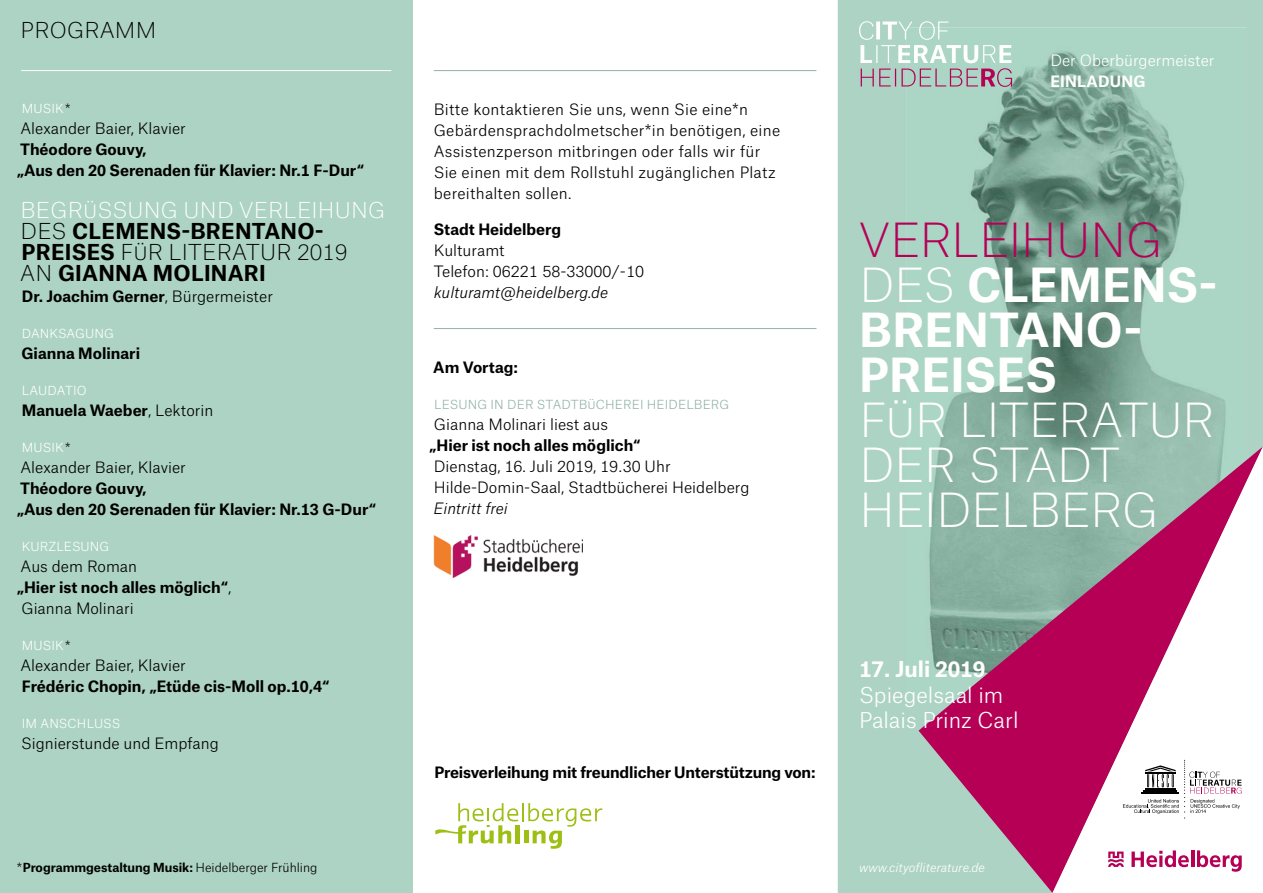
<style>
.page{position:relative;width:1263px;height:893px;background:#fff}
.page>*{position:absolute;margin:0;border:0;box-sizing:border-box;transform-origin:0 0}
.t1{font:700 45px/45px "Atlas Grotesk";color:#fff}
.t2{font:100 45px/45px "Atlas Grotesk";letter-spacing:-.02em;color:#fff}
.t3{font:700 21px/21px "Atlas Grotesk";letter-spacing:.01em;color:#000}
.t4{font:300 21px/25.5px "Atlas Grotesk";color:#fff}
.t5{font:700 21px "Atlas Grotesk";color:#fff}
.t6{font:100 21px "Atlas Grotesk";letter-spacing:.01em;color:#000}
.t7{font:700 15px/21px "Atlas Grotesk";letter-spacing:-.005em;color:#000}
.t8{font:300 15px/21px "Atlas Grotesk";color:#000}
.t9{font:300 15px/21px "Atlas Grotesk";letter-spacing:.02em;color:#000}
.t10{font:italic 300 15px "Atlas Grotesk";color:#000}
.t11{font:300 15px "Atlas Grotesk";color:#fff}
.t12{font:700 15px "Atlas Grotesk";letter-spacing:.01em;color:#fff}
.t13{font:300 12px "Atlas Grotesk";letter-spacing:.01em;color:#fff}
.t14{font:700 12px "Atlas Grotesk";letter-spacing:-.005em;color:#000}
.t15{font:300 12px "Atlas Grotesk";letter-spacing:.01em;color:#93b3a7}
.t16{font:italic 300 12px "Atlas Grotesk";color:#fff}
.s1{color:#000}
.s2{font-weight:100;color:#fff}
.s3{font-weight:100}
.s4{font-weight:300}
.s5{font-weight:100;color:#b50056}
</style>
<div class="page">
<div style="left:838px;top:0;width:425px;height:893px;background:#add3c5"></div>
<img style="left:907px;top:28px;width:340px;height:669px">
<div style="left:0;top:0;width:412px;height:893px;background:#add3c5"></div>
<svg style="left:859px;top:21px;width:153px;height:66px;background:#b8ccc6"></svg>
<svg style="left:918px;top:446px;width:128px;height:447px;background:#9e8795"></svg>
<svg style="left:1046px;top:419px;width:217px;height:474px"></svg>
<img style="left:1029px;top:33px;width:204px;height:77px">
<hr style="left:21px;top:70px;width:370px;height:1px;background:#fff">
<svg style="left:1123px;top:760px;width:119px;height:58px"></svg>
<svg style="left:1108px;top:851px;width:16px;height:16px"></svg>
<svg style="left:1131px;top:850px;width:58px;height:17px"></svg>
<hr style="left:1191px;top:850px;width:3px;height:17px;background:#b50056">
<svg style="left:1197px;top:850px;width:45px;height:22px"></svg>
<hr style="left:434px;top:328px;width:382px;height:1px;background:#93b3a7">
<img style="left:434px;top:535px;width:149px;height:42px">
<hr style="left:434px;top:70px;width:382px;height:1px;background:#93b3a7">
<svg style="left:435px;top:803px;width:167px;height:46px"></svg>
<h2 class="t6" style="left:21px;top:14px;width:137px">PROGRAMM</h2>
<p class="t13" style="left:22px;top:99px;width:50px">MUSIK <span class="s1">*</span></p>
<p class="t8" style="left:21px;top:116px;width:167px">Alexander Baier, Klavier</p>
<p class="t7" style="left:17px;top:137px;width:349px">Théodore Gouvy,<br>„Aus den 20 Serenaden für Klavier: Nr.1 F-Dur“</p>
<h2 class="t3" style="left:20px;top:197px;width:366px"><span class="s2">BEGRÜSSUNG UND VERLEIHUNG<br></span><span class="s3">DES</span> CLEMENS-BRENTANO-<br>PREISES <span class="s3">FÜR LITERATUR 2019<br>AN</span> GIANNA MOLINARI</h2>
<p class="t7" style="left:22px;top:284px;width:253px">Dr. Joachim Gerner<span class="s4">, Bürgermeister</span></p>
<p class="t13" style="left:22px;top:324px;width:94px">DANKSAGUNG</p>
<p class="t7" style="left:21px;top:341px;width:120px">Gianna Molinari</p>
<p class="t13" style="left:22px;top:381px;width:66px">LAUDATIO</p>
<p class="t7" style="left:22px;top:398px;width:193px">Manuela Waeber<span class="s4">, Lektorin</span></p>
<p class="t13" style="left:22px;top:438px;width:50px">MUSIK <span class="s1">*</span></p>
<p class="t8" style="left:21px;top:455px;width:167px">Alexander Baier, Klavier</p>
<p class="t7" style="left:17px;top:476px;width:361px">Théodore Gouvy,<br>„Aus den 20 Serenaden für Klavier: Nr.13 G-Dur“</p>
<p class="t13" style="left:22px;top:537px;width:89px">KURZLESUNG</p>
<p class="t8" style="left:21px;top:554px;width:118px">Aus dem Roman</p>
<p class="t7" style="left:17px;top:575px;width:216px">„Hier ist noch alles möglich“<span class="s4">,</span></p>
<p class="t8" style="left:21px;top:596px;width:114px">Gianna Molinari</p>
<p class="t13" style="left:22px;top:636px;width:50px">MUSIK <span class="s1">*</span></p>
<p class="t8" style="left:21px;top:653px;width:167px">Alexander Baier, Klavier</p>
<p class="t7" style="left:22px;top:674px;width:309px">Frédéric Chopin, „Etüde cis-Moll op.10,4“</p>
<p class="t13" style="left:22px;top:714px;width:100px">IM ANSCHLUSS</p>
<p class="t8" style="left:21px;top:731px;width:199px">Signierstunde und Empfang</p>
<p class="t14" style="left:17px;top:857px;width:302px"><span class="s4">*</span> Programmgestaltung Musik: <span class="s4">Heidelberger Frühling</span></p>
<p class="t9" style="left:434px;top:97px;width:348px">Bitte kontaktieren Sie uns, wenn Sie eine*n Gebärdensprachdolmetscher*in benötigen, eine Assistenzperson mitbringen oder falls wir für Sie einen mit dem Rollstuhl zugänglichen Platz bereithalten sollen.</p>
<p class="t7" style="left:434px;top:217px;width:129px">Stadt Heidelberg</p>
<p class="t8" style="left:434px;top:238px;width:212px">Kulturamt<br>Telefon: 06221 58-33000/-10</p>
<p class="t10" style="left:434px;top:280px;width:176px">kulturamt@heidelberg.de</p>
<p class="t7" style="left:433px;top:355px;width:86px">Am Vortag:</p>
<p class="t15" style="left:434px;top:395px;width:297px">LESUNG IN DER STADTBÜCHEREI HEIDELBERG</p>
<p class="t8" style="left:434px;top:412px;width:176px">Gianna Molinari liest aus</p>
<p class="t7" style="left:429px;top:433px;width:213px">„Hier ist noch alles möglich“</p>
<p class="t8" style="left:434px;top:454px;width:317px">Dienstag, 16. Juli 2019, 19.30 Uhr<br>Hilde-Domin-Saal, Stadtbücherei Heidelberg</p>
<p class="t10" style="left:434px;top:496px;width:76px">Eintritt frei</p>
<p class="t11" style="left:1050px;top:48px;width:166px">Der Oberbürgermeister</p>
<p class="t12" style="left:1050px;top:69px;width:97px">EINLADUNG</p>
<h1 class="t1" style="left:859px;top:213px;width:360px"><span class="s5">VERLEIHUNG<br></span><span class="s3">DES</span> CLEMENS-<br>BRENTANO-<br>PREISES</h1>
<h1 class="t2" style="left:859px;top:393px;width:357px">FÜR LITERATUR<br>DER STADT<br>HEIDELBERG</h1>
<p class="t7" style="left:434px;top:760px;width:383px">Preisverleihung mit freundlicher Unterstützung von:</p>
<h2 class="t5" style="left:859px;top:652px;width:128px">17. Juli 2019</h2>
<h2 class="t4" style="left:859px;top:680px;width:161px">Spiegelsaal im<br>Palais Prinz Carl</h2>
<p class="t16" style="left:859px;top:858px;width:127px">www.cityofliterature.de</p>
</div>
